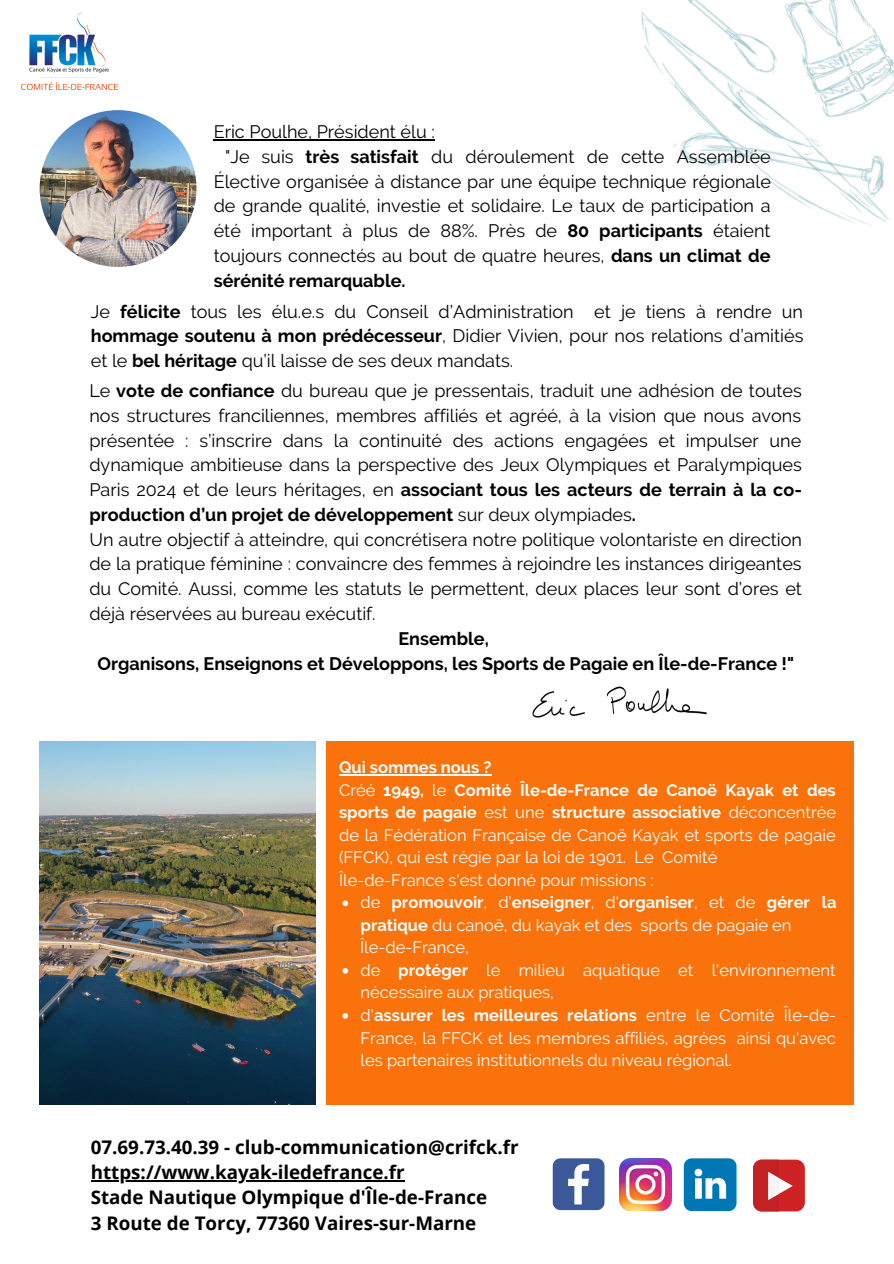
<style>
.page{position:relative;width:894px;height:1264px;background:#fff}
.page>*{position:absolute;margin:0;border:0;box-sizing:border-box;transform-origin:0 0}
.t1{font:700 18.75px "Open Sans";color:#000}
.t2{font:18px/24.8px "Raleway";color:#000;text-align:justify}
.t3{font:700 18px "Raleway";color:#000}
.t4{font:16.5px/22.5px "Raleway";color:#fff}
.t5{font:700 16.5px "Raleway";color:#fff}
.s1{font-weight:700}
</style>
<div class="page">
<img style="left:40px;top:741px;width:275px;height:363px">
<img style="left:21px;top:12px;width:97px;height:77px">
<img style="left:795px;top:0;width:89px;height:47px">
<img style="left:641px;top:0;width:154px;height:66px">
<svg style="left:552px;top:1158px;width:52px;height:52px"></svg>
<img style="left:619px;top:1158px;width:52px;height:52px">
<svg style="left:683px;top:1158px;width:53px;height:52px"></svg>
<div style="left:752px;top:1159px;width:52px;height:52px;background:#cf2224;border-radius:9px"></div>
<svg style="left:752px;top:1159px;width:40px;height:52px"></svg>
<img style="left:657px;top:47px;width:236px;height:179px">
<hr style="left:91px;top:1180px;width:313px;height:1px;background:#000">
<div style="left:327px;top:741px;width:526px;height:364px;background:#f9720b"></div>
<svg style="left:342px;top:900px;width:6px;height:6px"></svg>
<svg style="left:342px;top:968px;width:6px;height:5px"></svg>
<svg style="left:342px;top:1013px;width:6px;height:5px"></svg>
<hr style="left:339px;top:774px;width:152px;height:1px;background:#fff">
<img style="left:40px;top:110px;width:156px;height:157px;border-radius:50%">
<img style="left:532px;top:687px;width:174px;height:31px">
<hr style="left:214px;top:139px;width:220px;height:1px;background:#000">
<p class="t2" style="left:214px;top:119px;width:222px">Eric Poulhe, Président élu :</p>
<p class="t2" style="left:214px;top:144px;width:558px;text-indent:11px">"Je suis <span class="s1">très satisfait</span> du déroulement de cette Assemblée Élective organisée à distance par une équipe technique régionale de grande qualité, investie et solidaire. Le taux de participation a été important à plus de 88%. Près de <span class="s1">80 participants</span> étaient toujours connectés au bout de quatre heures, <span class="s1">dans un climat de sérénité remarquable.</span></p>
<p class="t2" style="left:91px;top:299px;width:714px">Je <span class="s1">félicite</span> tous les élu.e.s du Conseil d’Administration et je tiens à rendre un <span class="s1">hommage soutenu à mon prédécesseur</span>, Didier Vivien, pour nos relations d’amitiés et le <span class="s1">bel héritage</span> qu’il laisse de ses deux mandats.</p>
<p class="t2" style="left:89px;top:378px;width:713px">Le <span class="s1">vote de confiance</span> du bureau que je pressentais, traduit une adhésion de toutes nos structures franciliennes, membres affiliés et agréé, à la vision que nous avons présentée : s’inscrire dans la continuité des actions engagées et impulser une dynamique ambitieuse dans la perspective des Jeux Olympiques et Paralympiques Paris 2024 et de leurs héritages, en <span class="s1">associant tous les acteurs de terrain à la co&shy;production d’un projet de développement</span> sur deux olympiades<span class="s1">.</span></p>
<p class="t2" style="left:89px;top:527px;width:714px">Un autre objectif à atteindre, qui concrétisera notre politique volontariste en direction de la pratique féminine : convaincre des femmes à rejoindre les instances dirigeantes du Comité. Aussi, comme les statuts le permettent, deux places leur sont d’ores et déjà réservées au bureau exécutif.</p>
<p class="t3" style="left:398px;top:628px;width:92px">Ensemble,</p>
<p class="t3" style="left:97px;top:652px;width:698px">Organisons, Enseignons et Développons, les Sports de Pagaie en Île-de-France !"</p>
<p class="t5" style="left:339px;top:757px;width:154px">Qui sommes nous ?</p>
<p class="t4" style="left:339px;top:778px;width:498px;text-align:justify">Créé <span class="s1">1949,</span> le <span class="s1">Comité Île-de-France de Canoë Kayak et des sports de pagaie</span> est une <span class="s1">structure associative</span> déconcentrée de la Fédération Française de Canoë Kayak et sports de pagaie (FFCK), qui est régie par la loi de 1901. Le Comité</p>
<p class="t4" style="left:339px;top:868px;width:316px">Île-de-France s'est donné pour missions :</p>
<p class="t4" style="left:360px;top:891px;width:477px">de <span class="s1">promouvoir</span>, d'<span class="s1">enseigner</span>, d'<span class="s1">organiser</span>, et de <span class="s1">gérer la pratique</span> du canoë, du kayak et des sports de pagaie en</p>
<p class="t4" style="left:360px;top:958px;width:476px">de <span class="s1">protéger</span> le milieu aquatique et l'environnement nécessaire aux pratiques,</p>
<p class="t4" style="left:360px;top:1003px;width:477px;text-align:justify">d'<span class="s1">assurer les meilleures relations</span> entre le Comité Île-de-France, la FFCK et les membres affiliés, agrées ainsi qu'avec les partenaires institutionnels du niveau régional.</p>
<p class="t4" style="left:360px;top:936px;width:110px">Île-de-France,</p>
<p class="t1" style="left:91px;top:1133px;width:429px">07.69.73.40.39 - club-communication@crifck.fr</p>
<p class="t1" style="left:91px;top:1159px;width:315px">https://www.kayak-iledefrance.fr</p>
<p class="t1" style="left:91px;top:1184px;width:398px">Stade Nautique Olympique d'Île-de-France</p>
<p class="t1" style="left:91px;top:1209px;width:387px">3 Route de Torcy, 77360 Vaires-sur-Marne</p>
</div>
